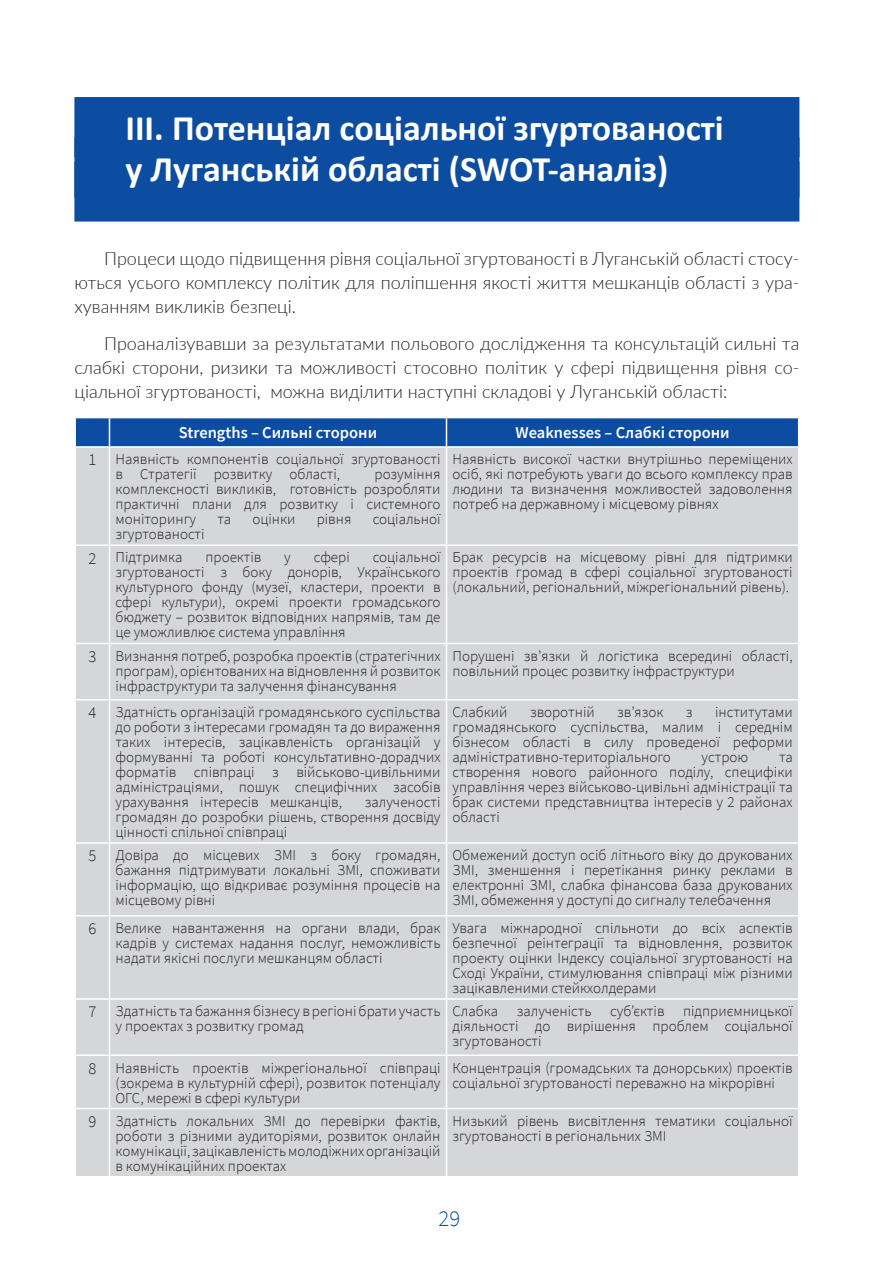
<style>
.page{position:relative;width:893px;height:1263px;background:#fff}
.page>*{position:absolute;margin:0;border:0;box-sizing:border-box;transform-origin:0 0}
.t1{font:700 36px/40.5px "Calibri";color:#fff}
.t2{font:300 22.5px "Source Sans Pro";color:#0d4da1}
.t3{font:300 18px/24px "Lato";color:#231f20;text-align:justify}
.t4{font:600 16.5px "Source Sans Pro";color:#fff}
.t5{font:300 15px/15px "Source Sans Pro";color:#231f20;text-align:justify}
.s1{font-size:16.5px}
</style>
<div class="page">
<div style="left:74px;top:97px;width:725px;height:60px;background:#0d4da1"></div>
<div style="left:74px;top:138px;width:725px;height:60px;background:#0d4da1"></div>
<div style="left:74px;top:162px;width:725px;height:60px;background:#0d4da1"></div>
<div style="left:76px;top:448px;width:722px;height:728px;background:#d5d6d8"></div>
<div style="left:75px;top:418px;width:724px;height:28px;background:#0d4da1"></div>
<hr style="left:109px;top:448px;width:1px;height:96px;background:#fff">
<hr style="left:446px;top:448px;width:1px;height:96px;background:#fff">
<hr style="left:74px;top:544px;width:35px;height:2px;background:#fff">
<hr style="left:109px;top:544px;width:337px;height:2px;background:#fff">
<hr style="left:109px;top:546px;width:1px;height:97px;background:#fff">
<hr style="left:446px;top:544px;width:353px;height:2px;background:#fff">
<hr style="left:446px;top:546px;width:1px;height:97px;background:#fff">
<hr style="left:74px;top:643px;width:35px;height:1px;background:#fff">
<hr style="left:109px;top:643px;width:337px;height:1px;background:#fff">
<hr style="left:109px;top:644px;width:1px;height:55px;background:#fff">
<hr style="left:446px;top:643px;width:353px;height:1px;background:#fff">
<hr style="left:446px;top:644px;width:1px;height:55px;background:#fff">
<hr style="left:74px;top:699px;width:35px;height:1px;background:#fff">
<hr style="left:109px;top:699px;width:337px;height:1px;background:#fff">
<hr style="left:109px;top:700px;width:1px;height:142px;background:#fff">
<hr style="left:446px;top:699px;width:353px;height:1px;background:#fff">
<hr style="left:446px;top:700px;width:1px;height:142px;background:#fff">
<hr style="left:74px;top:842px;width:35px;height:2px;background:#fff">
<hr style="left:109px;top:842px;width:337px;height:2px;background:#fff">
<hr style="left:109px;top:844px;width:1px;height:71px;background:#fff">
<hr style="left:446px;top:842px;width:353px;height:2px;background:#fff">
<hr style="left:446px;top:844px;width:1px;height:71px;background:#fff">
<hr style="left:74px;top:915px;width:35px;height:1px;background:#fff">
<hr style="left:446px;top:915px;width:353px;height:1px;background:#fff">
<hr style="left:109px;top:915px;width:337px;height:1px;background:#fff">
<hr style="left:109px;top:916px;width:1px;height:82px;background:#fff">
<hr style="left:446px;top:916px;width:1px;height:82px;background:#fff">
<hr style="left:74px;top:998px;width:35px;height:2px;background:#fff">
<hr style="left:109px;top:998px;width:337px;height:2px;background:#fff">
<hr style="left:109px;top:1000px;width:1px;height:54px;background:#fff">
<hr style="left:446px;top:998px;width:353px;height:2px;background:#fff">
<hr style="left:446px;top:1000px;width:1px;height:54px;background:#fff">
<hr style="left:74px;top:1054px;width:35px;height:2px;background:#fff">
<hr style="left:109px;top:1054px;width:337px;height:2px;background:#fff">
<hr style="left:109px;top:1056px;width:1px;height:52px;background:#fff">
<hr style="left:446px;top:1054px;width:353px;height:2px;background:#fff">
<hr style="left:446px;top:1056px;width:1px;height:52px;background:#fff">
<hr style="left:74px;top:1108px;width:35px;height:1px;background:#fff">
<hr style="left:109px;top:1108px;width:337px;height:1px;background:#fff">
<hr style="left:109px;top:1109px;width:1px;height:67px;background:#fff">
<hr style="left:446px;top:1108px;width:353px;height:1px;background:#fff">
<hr style="left:446px;top:1109px;width:1px;height:67px;background:#fff">
<h1 class="t1" style="left:125px;top:111px;width:600px">ІІІ. Потенціал соціальної згуртованості у Луганській області (SWOT-аналіз)</h1>
<p class="t3" style="left:74px;top:246px;width:726px;text-indent:30px">Процеси щодо підвищення рівня соціальної згуртованості в Луганській області стосу&shy;ються усього комплексу політик для поліпшення якості життя мешканців області з ура&shy;хуванням викликів безпеці.</p>
<p class="t3" style="left:74px;top:331px;width:726px;text-indent:30px">Проаналізувавши за результатами польового дослідження та консультацій сильні та слабкі сторони, ризики та можливості стосовно політик у сфері підвищення рівня со&shy;ціальної згуртованості, можна виділити наступні складові у Луганській області:</p>
<p class="t4" style="left:179px;top:422px;width:200px">Strengths – Сильні сторони</p>
<p class="t4" style="left:515px;top:422px;width:216px">Weaknesses – Слабкі сторони</p>
<p class="t5" style="left:115px;top:451px;width:326px;text-indent:-27px"><span class="s1">1</span> Наявність компонентів соціальної згуртованості в Стратегії розвитку області,</p>
<p class="t5" style="left:452px;top:451px;width:342px">Наявність високої частки внутрішньо переміщених осіб, які потребують уваги до всього комплексу прав людини та визначення можливостей задоволення потреб на державному і місцевому рівнях</p>
<p class="t5" style="left:115px;top:466px;width:326px;text-indent:259px">розуміння комплексності викликів, готовність розробляти практичні плани для розвитку і системного моніторингу</p>
<p class="t5" style="left:217px;top:511px;width:15px">та</p>
<p class="t5" style="left:252px;top:511px;width:45px">оцінки</p>
<p class="t5" style="left:317px;top:511px;width:36px">рівня</p>
<p class="t5" style="left:373px;top:511px;width:69px">соціальної</p>
<p class="t5" style="left:115px;top:526px;width:91px">згуртованості</p>
<p class="t5" style="left:88px;top:550px;width:96px"><span class="s1">2</span> Підтримка</p>
<p class="t5" style="left:205px;top:550px;width:57px">проектів</p>
<p class="t5" style="left:284px;top:550px;width:8px">у</p>
<p class="t5" style="left:314px;top:550px;width:37px">сфері</p>
<p class="t5" style="left:115px;top:550px;width:326px;text-indent:257px">соціальної згуртованості з боку донорів, Українського культурного фонду (музеї, кластери, проекти в сфері культури), окремі проекти громадського бюджету – розвиток відповідних напрямів, там де це уможливлює система управління</p>
<p class="t5" style="left:452px;top:550px;width:342px">Брак ресурсів на місцевому рівні для підтримки проектів громад в сфері соціальної згуртованості (локальний, регіональний, міжрегіональний рівень).</p>
<p class="t5" style="left:115px;top:648px;width:326px;text-indent:-27px"><span class="s1">3</span> Визнання потреб, розробка проектів (стратегічних програм), орієнтованих на відновлення й розвиток інфраструктури та залучення фінансування</p>
<p class="t5" style="left:452px;top:648px;width:342px">Порушені зв’язки й логістика всередині області, повільний процес розвитку інфраструктури</p>
<p class="t5" style="left:115px;top:704px;width:326px;text-indent:-27px"><span class="s1">4</span> Здатність організацій громадянського суспільства до роботи з інтересами громадян та до вираження таких інтересів, зацікавленість організацій у формуванні та роботі консультативно-дорадчих форматів співпраці з військово-цивільними адміністраціями, пошук специфічних засобів урахування інтересів мешканців,</p>
<p class="t5" style="left:452px;top:704px;width:57px">Слабкий</p>
<p class="t5" style="left:530px;top:704px;width:66px">зворотній</p>
<p class="t5" style="left:617px;top:704px;width:48px">зв’язок</p>
<p class="t5" style="left:686px;top:704px;width:8px">з</p>
<p class="t5" style="left:452px;top:704px;width:342px;text-indent:263px">інститутами громадянського суспільства, малим і середнім бізнесом області в силу проведеної реформи адміністративно-територіального</p>
<p class="t5" style="left:452px;top:749px;width:342px;text-indent:327px">та створення нового районного поділу, специфіки управління через військово-цивільні адміністрації та брак системи представництва інтересів у 2 районах області</p>
<p class="t5" style="left:702px;top:749px;width:48px">устрою</p>
<p class="t5" style="left:115px;top:794px;width:326px;text-indent:249px">залученості громадян до розробки рішень, створення досвіду цінності спільної співпраці</p>
<p class="t5" style="left:115px;top:847px;width:326px;text-indent:-27px"><span class="s1">5</span> Довіра до місцевих ЗМІ з боку громадян, бажання підтримувати локальні ЗМІ, споживати інформацію, що відкриває розуміння процесів на місцевому рівні</p>
<p class="t5" style="left:452px;top:847px;width:342px">Обмежений доступ осіб літнього віку до друкованих ЗМІ, зменшення і перетікання ринку реклами в електронні ЗМІ, слабка фінансова база друкованих ЗМІ, обмеження у доступі до сигналу телебачення</p>
<p class="t5" style="left:115px;top:920px;width:326px;text-indent:-27px"><span class="s1">6</span> Велике навантаження на органи влади, брак кадрів у системах надання послуг, неможливість надати якісні послуги мешканцям області</p>
<p class="t5" style="left:452px;top:920px;width:342px">Увага міжнародної спільноти до всіх аспектів безпечної реінтеграції та відновлення, розвиток проекту оцінки Індексу соціальної згуртованості на Сході України, стимулювання співпраці між різними зацікавленими стейкхолдерами</p>
<p class="t5" style="left:115px;top:1003px;width:326px;text-indent:-27px"><span class="s1">7</span> Здатність та бажання бізнесу в регіоні брати участь у проектах з розвитку громад</p>
<p class="t5" style="left:452px;top:1003px;width:342px">Слабка залученість суб’єктів підприємницької діяльності до вирішення проблем соціальної згуртованості</p>
<p class="t5" style="left:115px;top:1060px;width:326px;text-indent:-27px"><span class="s1">8</span> Наявність проектів міжрегіональної співпраці (зокрема в культурній сфері), розвиток потенціалу ОГС, мережі в сфері культури</p>
<p class="t5" style="left:452px;top:1060px;width:342px">Концентрація (громадських та донорських) проектів соціальної згуртованості переважно на мікрорівні</p>
<p class="t5" style="left:115px;top:1113px;width:326px;text-indent:-27px"><span class="s1">9</span> Здатність локальних ЗМІ до перевірки фактів, роботи з різними аудиторіями, розвиток онлайн комунікації, зацікавленістьмолодіжнихорганізацій в комунікаційних проектах</p>
<p class="t5" style="left:452px;top:1113px;width:342px">Низький рівень висвітлення тематики соціальної згуртованості в регіональних ЗМІ</p>
<h2 class="t2" style="left:439px;top:1204px;width:23px">29</h2>
</div>
